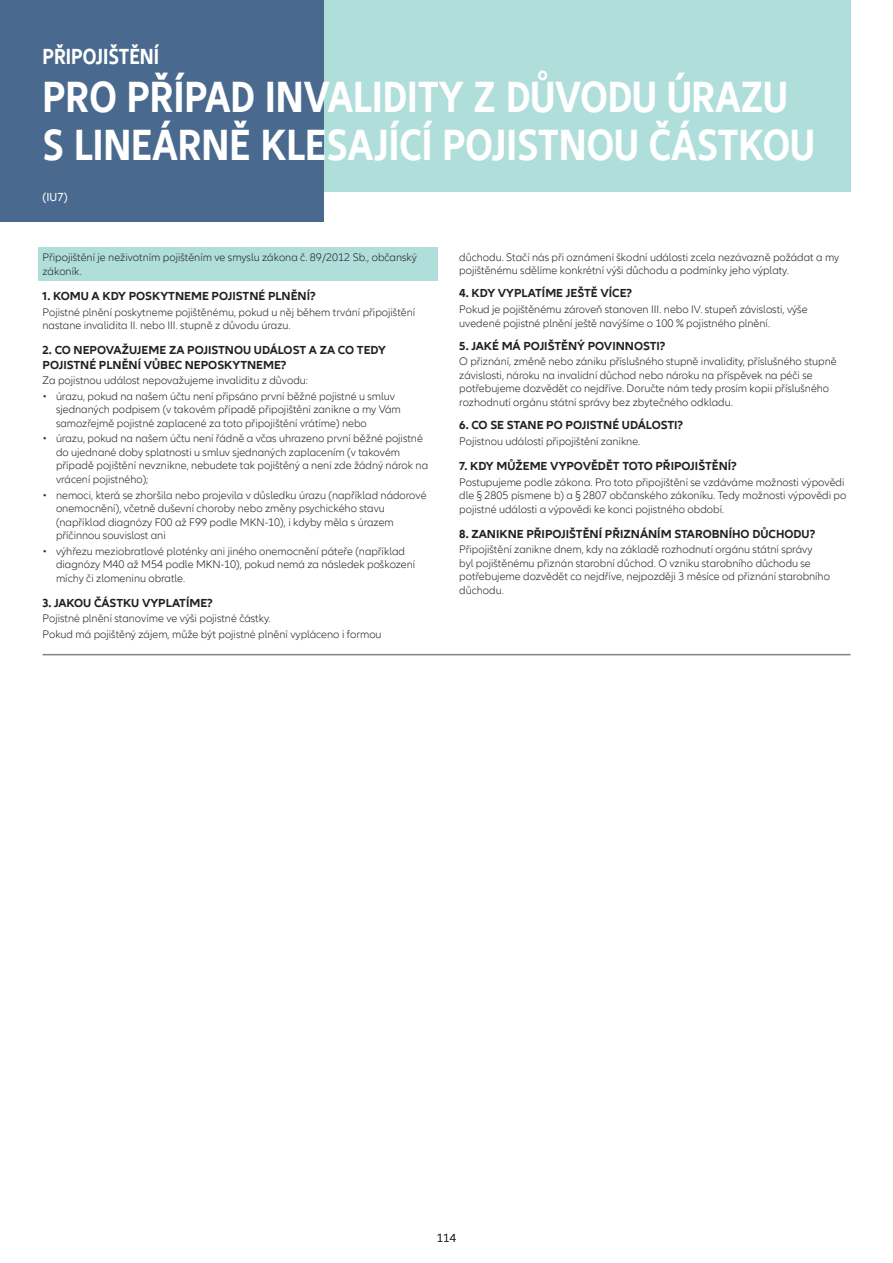
<style>
.page{position:relative;width:893px;height:1263px;background:#fff}
.page>*{position:absolute;margin:0;border:0;box-sizing:border-box;transform-origin:0 0}
.t1{font:700 condensed 45px/48px "Allianz Neo";color:#fff}
.t2{font:700 condensed 22.5px "Allianz Neo";color:#fff}
.otázky{font:700 12px/14.4px "Allianz Neo";color:#231f20}
.t3{font:12px "Allianz Neo";color:#fff}
.text{font:300 12px "Allianz Neo";color:#231f20}
.text-2{font:300 11.25px/13.5px "Allianz Neo";color:#231f20}
</style>
<div class="page">
<div style="left:38px;top:247px;width:400px;height:33px;background:#afdedb"></div>
<div style="left:298px;top:0;width:552px;height:191px;background:#afdedb"></div>
<div style="left:0;top:0;width:323px;height:221px;background:#496a8e"></div>
<hr style="left:43px;top:654px;width:807px;height:1px;background:#808285">
<p class="t2" style="left:43px;top:43px;width:118px">PŘIPOJIŠTĚNÍ</p>
<p class="t1" style="left:43px;top:74px;width:774px">PRO PŘÍPAD INVALIDITY Z DŮVODU ÚRAZU<br>S LINEÁRNĚ KLESAJÍCÍ POJISTNOU ČÁSTKOU</p>
<p class="t3" style="left:43px;top:190px;width:27px">(IU7)</p>
<p class="text-2" style="left:43px;top:250px;width:376px;line-height:14.4px">Připojištění je neživotním pojištěním ve smyslu zákona č. 89/2012 Sb., občanský zákoník.</p>
<p class="otázky" style="left:43px;top:289px;width:275px">1. KOMU A KDY POSKYTNEME POJISTNÉ PLNĚNÍ?</p>
<p class="text-2" style="left:43px;top:305px;width:374px">Pojistné plnění poskytneme pojištěnému, pokud u něj během trvání připojištění nastane invalidita II. nebo III. stupně z důvodu úrazu.</p>
<p class="otázky" style="left:43px;top:343px;width:345px">2. CO NEPOVAŽUJEME ZA POJISTNOU UDÁLOST A ZA CO TEDY<br>POJISTNÉ PLNĚNÍ VŮBEC NEPOSKYTNEME?</p>
<p class="text-2" style="left:43px;top:374px;width:267px">Za pojistnou událost nepovažujeme invaliditu z důvodu:</p>
<p class="text-2" style="left:56px;top:390px;width:346px;text-indent:-14px">• úrazu, pokud na našem účtu není připsáno první běžné pojistné u smluv sjednaných podpisem (v takovém případě připojištění zanikne a my Vám samozřejmě pojistné zaplacené za toto připojištění vrátíme) nebo</p>
<p class="text-2" style="left:56px;top:432px;width:374px;text-indent:-14px">• úrazu, pokud na našem účtu není řádně a včas uhrazeno první běžné pojistné do ujednané doby splatnosti u smluv sjednaných zaplacením (v takovém případě pojištění nevznikne, nebudete tak pojištěný a není zde žádný nárok na vrácení pojistného);</p>
<p class="text-2" style="left:56px;top:488px;width:372px;text-indent:-14px">• nemoci, která se zhoršila nebo projevila v důsledku úrazu (například nádorové onemocnění), včetně duševní choroby nebo změny psychického stavu (například diagnózy F00 až F99 podle MKN-10), i kdyby měla s úrazem příčinnou souvislost ani</p>
<p class="text-2" style="left:56px;top:544px;width:361px;text-indent:-14px">• výhřezu meziobratlové ploténky ani jiného onemocnění páteře (například diagnózy M40 až M54 podle MKN-10), pokud nemá za následek poškození míchy či zlomeninu obratle.</p>
<p class="otázky" style="left:43px;top:596px;width:172px">3. JAKOU ČÁSTKU VYPLATÍME?</p>
<p class="text-2" style="left:43px;top:612px;width:230px">Pojistné plnění stanovíme ve výši pojistné částky.</p>
<p class="text-2" style="left:43px;top:628px;width:341px">Pokud má pojištěný zájem, může být pojistné plnění vypláceno i formou</p>
<p class="text-2" style="left:459px;top:250px;width:381px">důchodu. Stačí nás při oznámení škodní události zcela nezávazně požádat a my pojištěnému sdělíme konkrétní výši důchodu a podmínky jeho výplaty.</p>
<p class="otázky" style="left:459px;top:286px;width:175px">4. KDY VYPLATÍME JEŠTĚ VÍCE?</p>
<p class="text-2" style="left:459px;top:303px;width:350px">Pokud je pojištěnému zároveň stanoven III. nebo IV. stupeň závislosti, výše uvedené pojistné plnění ještě navýšíme o 100 % pojistného plnění.</p>
<p class="otázky" style="left:459px;top:339px;width:208px">5. JAKÉ MÁ POJIŠTĚNÝ POVINNOSTI?</p>
<p class="text-2" style="left:459px;top:355px;width:379px">O přiznání, změně nebo zániku příslušného stupně invalidity, příslušného stupně závislosti, nároku na invalidní důchod nebo nároku na příspěvek na péči se potřebujeme dozvědět co nejdříve. Doručte nám tedy prosím kopii příslušného rozhodnutí orgánu státní správy bez zbytečného odkladu.</p>
<p class="otázky" style="left:459px;top:418px;width:226px">6. CO SE STANE PO POJISTNÉ UDÁLOSTI?</p>
<p class="text-2" style="left:459px;top:435px;width:183px">Pojistnou událostí připojištění zanikne.</p>
<p class="otázky" style="left:459px;top:459px;width:279px">7. KDY MŮŽEME VYPOVĚDĚT TOTO PŘIPOJIŠTĚNÍ?</p>
<p class="text-2" style="left:459px;top:475px;width:389px">Postupujeme podle zákona. Pro toto připojištění se vzdáváme možnosti výpovědi dle § 2805 písmene b) a § 2807 občanského zákoníku. Tedy možnosti výpovědi po pojistné události a výpovědi ke konci pojistného období.</p>
<p class="otázky" style="left:459px;top:527px;width:358px">8. ZANIKNE PŘIPOJIŠTĚNÍ PŘIZNÁNÍM STAROBNÍHO DŮCHODU?</p>
<p class="text-2" style="left:459px;top:543px;width:372px">Připojištění zanikne dnem, kdy na základě rozhodnutí orgánu státní správy<br>byl pojištěnému přiznán starobní důchod. O vzniku starobního důchodu se potřebujeme dozvědět co nejdříve, nejpozději 3 měsíce od přiznání starobního důchodu.</p>
<p class="text" style="left:437px;top:1231px;width:21px">114</p>
</div>
